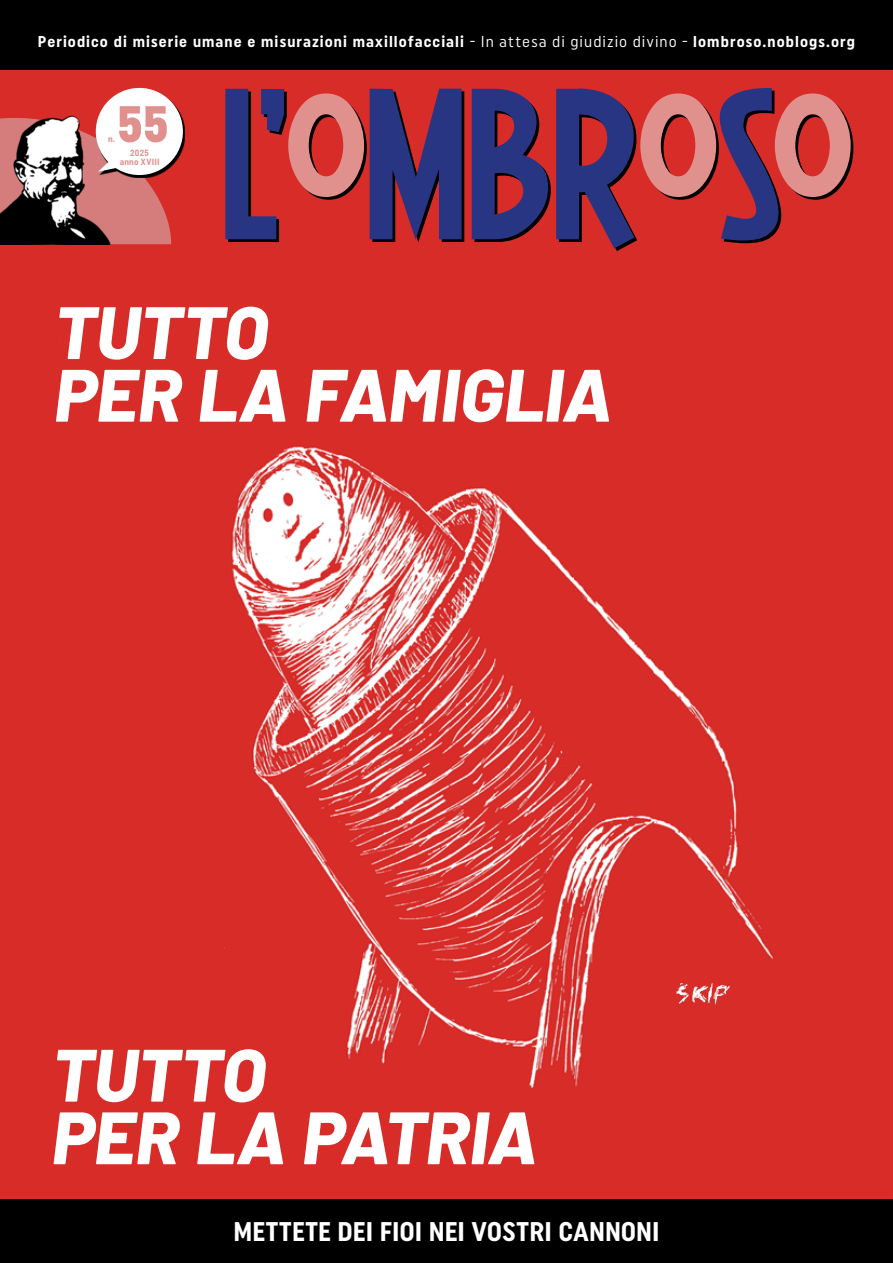
<style>
.page{position:relative;width:893px;height:1263px;background:#fff}
.page>*{position:absolute;margin:0;border:0;box-sizing:border-box;transform-origin:0 0}
.t1{font:italic 800 73.95px/62.6px "Barlow";letter-spacing:-.01em;color:#fff}
.t2{font:900 51.15px "Uniform Condensed";color:#e1918d}
.t3{font:700 27px "Uniform Condensed";letter-spacing:.005em;color:#fff}
.t4{font:700 15.75px "Uniform Condensed";letter-spacing:.07em;color:#fff}
.t5{font:700 9px/9.6px "Uniform Condensed";letter-spacing:.03em;color:#e1918d;text-align:center}
.s1{font-weight:400}
</style>
<div class="page">
<img style="left:0;top:70px;width:893px;height:1129px">
<svg style="left:98px;top:90px;width:87px;height:87px"></svg>
<div style="left:96px;top:88px;width:87px;height:87px;background:#fff;border-radius:50%"></div>
<svg style="left:0;top:113px;width:171px;height:131px"></svg>
<div style="left:228px;top:90px;width:554px;height:161px;background:#d82c29"></div>
<svg style="left:225px;top:87px;width:554px;height:161px;background:#742d53"></svg>
<svg style="left:288px;top:93px;width:79px;height:107px;background:#ce5e5b"></svg>
<svg style="left:775px;top:93px;width:78px;height:107px;background:#ce5f5c"></svg>
<svg style="left:640px;top:93px;width:79px;height:107px;background:#ce5e5b"></svg>
<img style="left:0;top:115px;width:129px;height:129px">
<div style="left:0;top:1199px;width:893px;height:64px;background:#000"></div>
<div style="left:0;top:0;width:893px;height:70px;background:#000"></div>
<img style="left:669px;top:978px;width:66px;height:29px">
<p class="t4" style="left:38px;top:33px;width:819px">Periodico di miserie umane e misurazioni maxillofacciali <span class="s1">- In attesa di giudizio divino -</span> lombroso.noblogs.org</p>
<h2 class="t2" style="left:117px;top:93px;width:53px">55</h2>
<p class="t5" style="left:120px;top:148px;width:41px">2025 anno XVIII</p>
<p class="t5" style="left:108px;top:134px;width:8px">n.</p>
<h1 class="t1" style="left:54px;top:296px;width:560px">TUTTO<br>PER LA FAMIGLIA</h1>
<h1 class="t1" style="left:52px;top:1038px;width:487px">TUTTO<br>PER LA PATRIA</h1>
<h3 class="t3" style="left:233px;top:1215px;width:427px">METTETE DEI FIOI NEI VOSTRI CANNONI</h3>
</div>
